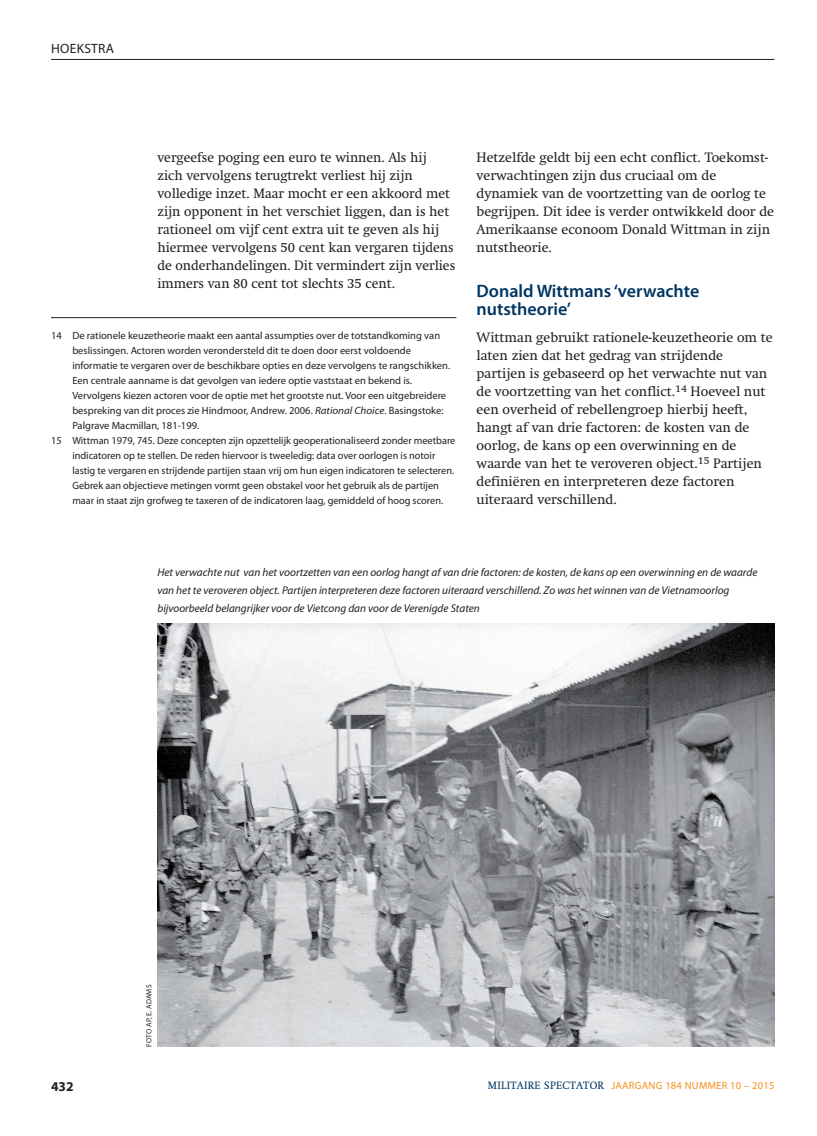
<style>
.page{position:relative;width:817px;height:1136px;background:#fff}
.page>*{position:absolute;margin:0;border:0;box-sizing:border-box;transform-origin:0 0}
.t1{font:600 18px/18px "Myriad Pro";color:#003562}
.t2{font:13.5px/18px "Swift";color:#231f20}
.t3{font:13.5px "Myriad Pro";letter-spacing:.02em;color:#231f20}
.t4{font:700 13.5px "Myriad Pro";color:#231f20}
.t5{font:italic 11.25px/18px "Myriad Pro";color:#231f20}
.t6{font:10.5px "Myriad Pro";color:#231f20}
.t7{font:10.5px "Myriad Pro";letter-spacing:.025em;color:#f68f1e}
.t8{font:7.5px "Myriad Pro";letter-spacing:.02em;color:#231f20}
.s1{font-style:italic}
.s2{font-family:"Swift";color:#003562}
</style>
<div class="page">
<hr style="left:51px;top:59px;width:723px;height:1px;background:#231f20">
<img style="left:157px;top:623px;width:617px;height:423px">
<hr style="left:51px;top:317px;width:405px;height:1px;background:#231f20">
<p class="t3" style="left:51px;top:41px;width:56px">Hoekstra</p>
<p class="t2" style="left:157px;top:148px;width:299px">vergeefse poging een euro te winnen. Als hij zich vervolgens terugtrekt verliest hij zijn volledige inzet. Maar mocht er een akkoord met zijn opponent in het verschiet liggen, dan is het rationeel om vijf cent extra uit te geven als hij hiermee vervolgens 50 cent kan vergaren tijdens de onderhandelingen. Dit vermindert zijn verlies immers van 80 cent tot slechts 35 cent.</p>
<p class="t6" style="left:51px;top:330px;width:390px">14 De rationele keuzetheorie maakt een aantal assumpties over de totstandkoming van</p>
<p class="t6" style="left:72px;top:345px;width:340px">beslissingen. Actoren worden verondersteld dit te doen door eerst voldoende</p>
<p class="t6" style="left:72px;top:360px;width:379px">informatie te vergaren over de beschikbare opties en deze vervolgens te rangschikken.</p>
<p class="t6" style="left:72px;top:375px;width:341px">Een centrale aanname is dat gevolgen van iedere optie vaststaat en bekend is.</p>
<p class="t6" style="left:72px;top:390px;width:375px">Vervolgens kiezen actoren voor de optie met het grootste nut. Voor een uitgebreidere</p>
<p class="t6" style="left:72px;top:405px;width:372px">bespreking van dit proces zie Hindmoor, Andrew. 2006. <span class="s1">Rational Choice</span>. Basingstoke:</p>
<p class="t6" style="left:72px;top:420px;width:128px">Palgrave Macmillan, 181-199.</p>
<p class="t6" style="left:51px;top:435px;width:406px">15 Wittman 1979, 745. Deze concepten zijn opzettelijk geoperationaliseerd zonder meetbare</p>
<p class="t6" style="left:72px;top:450px;width:364px">indicatoren op te stellen. De reden hiervoor is tweeledig: data over oorlogen is notoir</p>
<p class="t6" style="left:72px;top:465px;width:383px">lastig te vergaren en strijdende partijen staan vrij om hun eigen indicatoren te selecteren.</p>
<p class="t6" style="left:72px;top:480px;width:368px">Gebrek aan objectieve metingen vormt geen obstakel voor het gebruik als de partijen</p>
<p class="t6" style="left:72px;top:495px;width:372px">maar in staat zijn grofweg te taxeren of de indicatoren laag, gemiddeld of hoog scoren.</p>
<p class="t2" style="left:476px;top:148px;width:299px">Hetzelfde geldt bij een echt conflict. Toekomst&shy;verwachtingen zijn dus cruciaal om de dynamiek van de voortzetting van de oorlog te begrijpen. Dit idee is verder ontwikkeld door de Amerikaanse econoom Donald Wittman in zijn nutstheorie.</p>
<h1 class="t1" style="left:476px;top:282px;width:224px">Donald Wittmans ‘verwachte nutstheorie’</h1>
<p class="t2" style="left:476px;top:328px;width:297px">Wittman gebruikt rationele-keuzetheorie om te laten zien dat het gedrag van strijdende partijen is gebaseerd op het verwachte nut van de voortzetting van het conflict.<sup>14</sup> Hoeveel nut een overheid of rebellengroep hierbij heeft, hangt af van drie factoren: de kosten van de oorlog, de kans op een overwinning en de waarde van het te veroveren object.<sup>15</sup> Partijen definiëren en interpreteren deze factoren uiteraard verschillend.</p>
<p class="t5" style="left:157px;top:563px;width:601px">Het verwachte nut van het voortzetten van een oorlog hangt af van drie factoren: de kosten, de kans op een overwinning en de waarde van het te veroveren object. Partijen interpreteren deze factoren uiteraard verschillend. Zo was het winnen van de Vietnamoorlog bijvoorbeeld belangrijker voor de Vietcong dan voor de Verenigde Staten</p>
<p class="t8" style="left:145px;top:1046px;width:62px;rotate:-90deg">FOTO AP, E. Adams</p>
<p class="t4" style="left:51px;top:1078px;width:24px">432</p>
<p class="t7" style="left:488px;top:1079px;width:288px"><span class="s2">MILITAIRE SPECTATOR</span> JAARGANG 184 NUMMER 10 – 2015</p>
</div>
